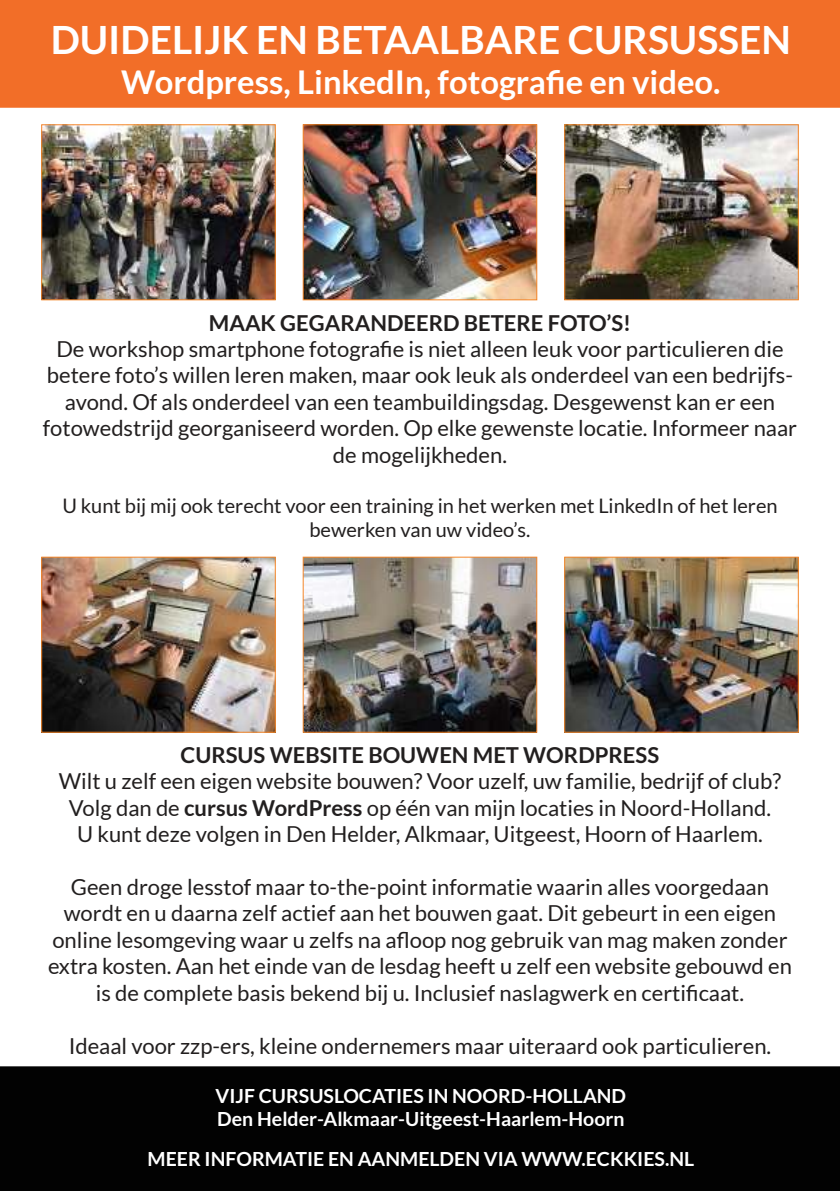
<style>
.page{position:relative;width:840px;height:1191px;background:#fff}
.page>*{position:absolute;margin:0;border:0;box-sizing:border-box;transform-origin:0 0}
.t1{font:700 39px "Lato";color:#fff}
.t2{font:700 32.8px "Lato";color:#fff}
.t3{font:22px/26.4px "Lato";color:#221f1f;text-align:center}
.t4{font:700 22px "Lato";color:#221f1f}
.t5{font:20px/24px "Lato";color:#221f1f;text-align:center}
.t6{font:700 19.4px/23.4px "Lato";color:#fff}
.s1{font-weight:700}
</style>
<div class="page">
<div style="left:0;top:0;width:839px;height:108px;background:#f26e28"></div>
<div style="left:0;top:1066px;width:839px;height:125px;background:#020202"></div>
<img style="left:43px;top:558px;width:230px;height:172px">
<div style="left:41px;top:556px;width:234px;height:176px;border:1px solid #f5872a"></div>
<img style="left:566px;top:558px;width:230px;height:172px">
<div style="left:564px;top:556px;width:234px;height:176px;border:1px solid #f5872a"></div>
<img style="left:304px;top:558px;width:231px;height:172px">
<div style="left:302px;top:556px;width:235px;height:176px;border:1px solid #f5872a"></div>
<img style="left:43px;top:126px;width:230px;height:172px">
<div style="left:41px;top:124px;width:234px;height:176px;border:1px solid #f5872a"></div>
<img style="left:566px;top:126px;width:230px;height:172px">
<div style="left:564px;top:124px;width:234px;height:176px;border:1px solid #f5872a"></div>
<img style="left:304px;top:126px;width:231px;height:172px">
<div style="left:302px;top:124px;width:235px;height:176px;border:1px solid #f5872a"></div>
<h1 class="t1" style="left:51px;top:24px;width:741px">DUIDELIJK EN BETAALBARE CURSUSSEN</h1>
<h2 class="t2" style="left:121px;top:63px;width:600px">Wordpress, LinkedIn, fotografie en video.</h2>
<p class="t4" style="left:209px;top:314px;width:423px">MAAK GEGARANDEERD BETERE FOTO’S!</p>
<p class="t3" style="left:43px;top:336px;width:755px">De workshop smartphone fotografie is niet alleen leuk voor particulieren die betere foto’s willen leren maken, maar ook leuk als onderdeel van een bedrijfs&shy;avond. Of als onderdeel van een teambuildingsdag. Desgewenst kan er een fotowedstrijd georganiseerd worden. Op elke gewenste locatie. Informeer naar de mogelijkheden.</p>
<p class="t5" style="left:62px;top:495px;width:716px">U kunt bij mij ook terecht voor een training in het werken met LinkedIn of het leren bewerken van uw video’s.</p>
<p class="t4" style="left:180px;top:746px;width:480px">CURSUS WEBSITE BOUWEN MET WORDPRESS</p>
<p class="t3" style="left:59px;top:770px;width:723px">Wilt u zelf een eigen website bouwen? Voor uzelf, uw familie, bedrijf of club?<br>Volg dan de <span class="s1">cursus WordPress</span> op één van mijn locaties in Noord-Holland.<br>U kunt deze volgen in Den Helder, Alkmaar, Uitgeest, Hoorn of Haarlem.</p>
<p class="t3" style="left:48px;top:875px;width:745px">Geen droge lesstof maar to-the-point informatie waarin alles voorgedaan wordt en u daarna zelf actief aan het bouwen gaat. Dit gebeurt in een eigen online lesomgeving waar u zelfs na afloop nog gebruik van mag maken zonder extra kosten. Aan het einde van de lesdag heeft u zelf een website gebouwd en is de complete basis bekend bij u. Inclusief naslagwerk en certificaat.</p>
<p class="t3" style="left:69px;top:1034px;width:703px">Ideaal voor zzp-ers, kleine ondernemers maar uiteraard ook particulieren.</p>
<p class="t6" style="left:215px;top:1085px;width:412px">VIJF CURSUSLOCATIES IN NOORD-HOLLAND<br>Den Helder-Alkmaar-Uitgeest-Haarlem-Hoorn</p>
<p class="t6" style="left:147px;top:1148px;width:548px">MEER INFORMATIE EN AANMELDEN VIA WWW.ECKKIES.NL</p>
</div>
